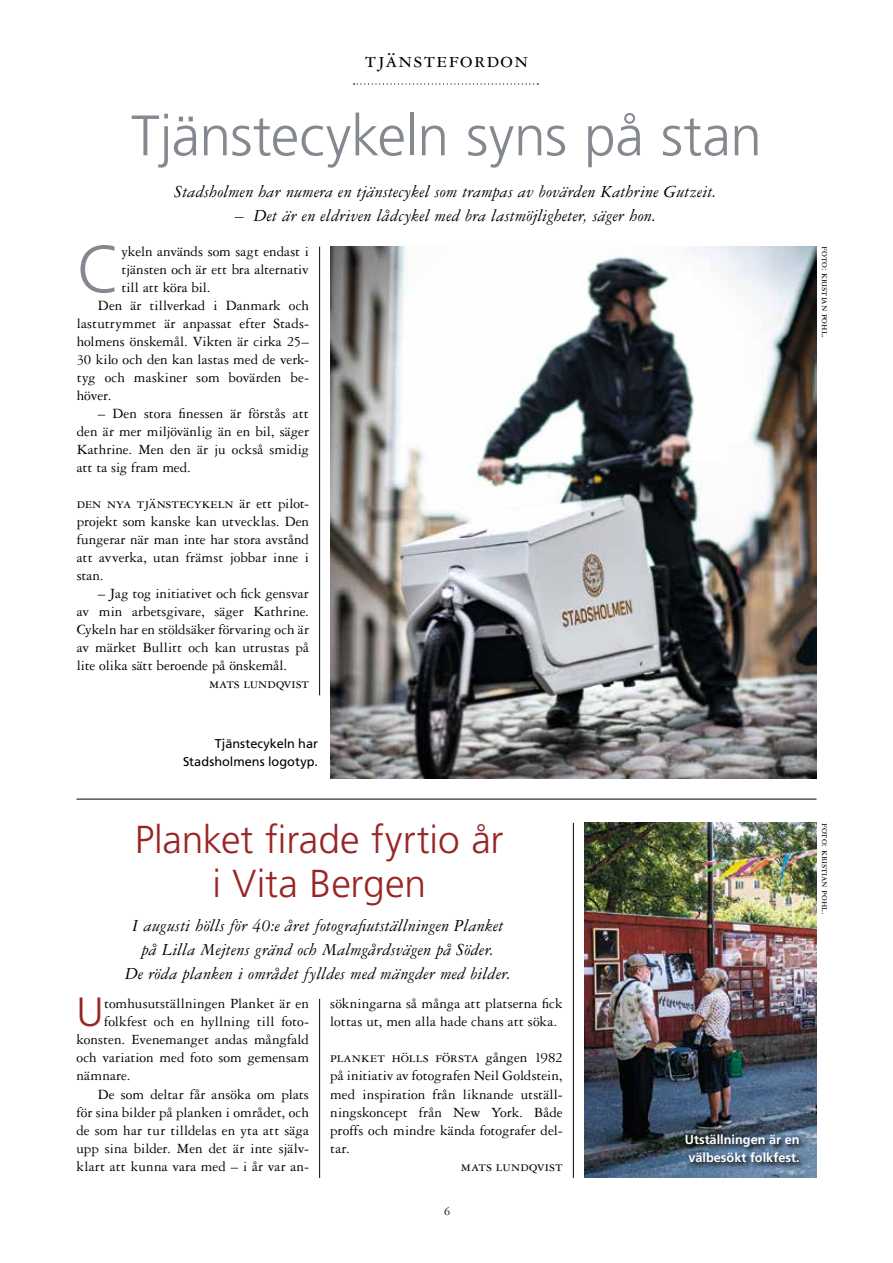
<style>
.page{position:relative;width:893px;height:1263px;background:#fff}
.page>*{position:absolute;margin:0;border:0;box-sizing:border-box;transform-origin:0 0}
.t1{font:300 66.6px "Frutiger";color:#84888f}
.t2{font:300 57px "Frutiger";letter-spacing:-.005em;color:#84888f}
.t3{font:300 40.8px "Frutiger";color:#992526}
.t4{font:300 39px/43.5px "Frutiger";letter-spacing:-.005em;color:#992526;text-align:center}
.t5{font:22.5px "Garamond 3 LT Std";letter-spacing:.06em;color:#000}
.t6{font:italic 18px/24px "Garamond 3 LT Std";letter-spacing:.01em;color:#000;text-align:center}
.t7{font:15px/18px "Garamond 3 LT Std";letter-spacing:.005em;color:#000;text-align:justify}
.t8{font:12.75px/18px "Frutiger";letter-spacing:.005em;color:#000;text-align:right}
.t9{font:700 12.75px/18px "Frutiger";color:#fff}
.t10{font:12px "Garamond 3 LT Std";color:#000}
.t11{font:10.5px "Garamond 3 LT Std";color:#000}
</style>
<div class="page">
<img style="left:584px;top:823px;width:232px;height:355px">
<img style="left:330px;top:247px;width:486px;height:531px">
<svg style="left:354px;top:83px;width:184px;height:2px"></svg>
<hr style="left:319px;top:247px;width:1px;height:448px;background:#000">
<hr style="left:319px;top:999px;width:1px;height:179px;background:#000">
<hr style="left:77px;top:799px;width:739px;height:1px;background:#000">
<svg style="left:684px;top:1133px;width:122px;height:36px"></svg>
<hr style="left:573px;top:823px;width:1px;height:355px;background:#000">
<h3 class="t5" style="left:365px;top:48px;width:165px">tjänstefordon</h3>
<h2 class="t2" style="left:131px;top:103px;width:632px">Tjänstecykeln syns på stan</h2>
<p class="t6" style="left:175px;top:179px;width:544px">Stadsholmen har numera en tjänstecykel som trampas av bovärden Kathrine Gutzeit.</p>
<p class="t6" style="left:235px;top:203px;width:424px">– Det är en eldriven lådcykel med bra lastmöjligheter, säger hon.</p>
<h1 class="t1" style="left:77px;top:232px;width:46px">C</h1>
<p class="t7" style="left:121px;top:243px;width:189px">ykeln används som sagt endast i</p>
<p class="t7" style="left:121px;top:261px;width:189px">tjänsten och är ett bra alternativ</p>
<p class="t7" style="left:121px;top:279px;width:91px">till att köra bil.</p>
<p class="t7" style="left:98px;top:297px;width:213px">Den är tillverkad i Danmark och</p>
<p class="t7" style="left:77px;top:315px;width:234px">lastutrymmet är anpassat efter Stads-</p>
<p class="t7" style="left:77px;top:333px;width:234px">holmens önskemål. Vikten är cirka 25–</p>
<p class="t7" style="left:77px;top:351px;width:234px">30 kilo och den kan lastas med de verk-</p>
<p class="t7" style="left:77px;top:369px;width:234px">tyg och maskiner som bovärden be-</p>
<p class="t7" style="left:77px;top:387px;width:36px">höver.</p>
<p class="t7" style="left:77px;top:405px;width:234px;text-indent:21px">– Den stora finessen är förstås att den är mer miljövänlig än en bil, säger Kathrine. Men den är ju också smidig att ta sig fram med.</p>
<p class="t7" style="left:77px;top:495px;width:234px">Den nya tjänstecykeln är ett pilot&shy;projekt som kanske kan utvecklas. Den fungerar när man inte har stora avstånd att avverka, utan främst jobbar inne i stan.</p>
<p class="t7" style="left:98px;top:585px;width:212px">– Jag tog initiativet och fick gensvar</p>
<p class="t7" style="left:77px;top:603px;width:234px">av min arbetsgivare, säger Kathrine.</p>
<p class="t7" style="left:77px;top:621px;width:234px">Cykeln har en stöldsäker förvaring och är</p>
<p class="t7" style="left:77px;top:639px;width:234px">av märket Bullitt och kan utrustas på</p>
<p class="t7" style="left:77px;top:657px;width:212px">lite olika sätt beroende på önskemål.</p>
<p class="t7" style="left:209px;top:675px;width:101px">mats lundqvist</p>
<p class="t8" style="left:183px;top:735px;width:137px">Tjänstecykeln har<br>Stadsholmens logotyp.</p>
<h3 class="t4" style="left:135px;top:818px;width:370px">Planket firade fyrtio år i Vita Bergen</h3>
<p class="t6" style="left:125px;top:914px;width:388px">I augusti hölls för 40:e året fotografiutställningen Planket på Lilla Mejtens gränd och Malmgårdsvägen på Söder.<br>De röda planken i området fylldes med mängder med bilder.</p>
<h3 class="t3" style="left:77px;top:989px;width:29px">U</h3>
<p class="t7" style="left:104px;top:995px;width:206px">tomhusutställningen Planket är en</p>
<p class="t7" style="left:104px;top:1013px;width:206px">folkfest och en hyllning till foto-</p>
<p class="t7" style="left:76px;top:1031px;width:234px">konsten. Evenemanget andas mångfald</p>
<p class="t7" style="left:76px;top:1049px;width:234px">och variation med foto som gemensam</p>
<p class="t7" style="left:76px;top:1067px;width:56px">nämnare.</p>
<p class="t7" style="left:98px;top:1085px;width:213px">De som deltar får ansöka om plats</p>
<p class="t7" style="left:76px;top:1103px;width:234px">för sina bilder på planken i området, och</p>
<p class="t7" style="left:76px;top:1121px;width:234px">de som har tur tilldelas en yta att säga</p>
<p class="t7" style="left:76px;top:1139px;width:234px">upp sina bilder. Men det är inte själv-</p>
<p class="t7" style="left:76px;top:1157px;width:234px">klart att kunna vara med – i år var an-</p>
<p class="t7" style="left:330px;top:995px;width:234px">sökningarna så många att platserna fick lottas ut, men alla hade chans att söka.</p>
<p class="t7" style="left:330px;top:1049px;width:234px">Planket hölls första gången 1982</p>
<p class="t7" style="left:330px;top:1067px;width:234px">på initiativ av fotografen Neil Goldstein,</p>
<p class="t7" style="left:330px;top:1085px;width:234px">med inspiration från liknande utställ-</p>
<p class="t7" style="left:330px;top:1103px;width:234px">ningskoncept från New York. Både</p>
<p class="t7" style="left:330px;top:1121px;width:234px">proffs och mindre kända fotografer del-</p>
<p class="t7" style="left:330px;top:1139px;width:21px">tar.</p>
<p class="t7" style="left:461px;top:1157px;width:103px">mats lundqvist</p>
<p class="t10" style="left:444px;top:1204px;width:7px">6</p>
<p class="t9" style="left:685px;top:1130px;width:116px">Utställningen är en välbesökt folkfest.</p>
<p class="t11" style="left:831px;top:246px;width:93px;rotate:90deg">foto: kristian pohl.</p>
<p class="t11" style="left:831px;top:823px;width:93px;rotate:90deg">foto: kristian pohl.</p>
</div>
